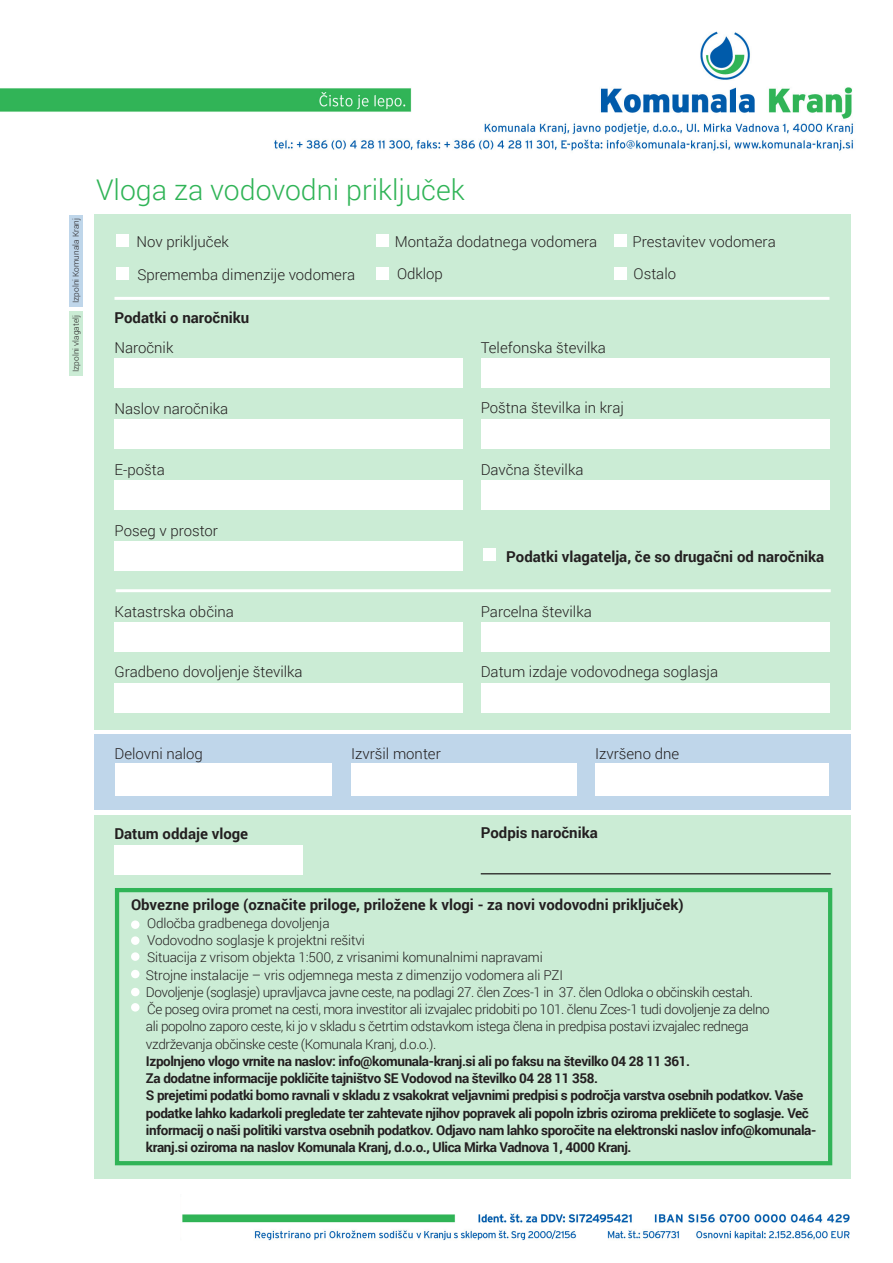
<style>
.page{position:relative;width:893px;height:1263px;background:#fff}
.page>*{position:absolute;margin:0;border:0;box-sizing:border-box;transform-origin:0 0}
.t1{font:300 28.5px "Roboto";color:#30b457}
.t2{font:300 15px "Roboto";color:#231f20}
.t3{font:700 15px "Roboto";color:#231f20}
.t4{font:700 13.5px/17.2px "Roboto";letter-spacing:-.03em;color:#231f20}
.t5{font:300 8.4px "Roboto";color:#231f20}
.s1{font-weight:300}
.s2{font-family:"Roboto Condensed"}
</style>
<div class="page">
<img style="left:182px;top:1107px;width:669px;height:134px">
<img style="left:0;top:31px;width:853px;height:120px">
<div style="left:69px;top:311px;width:14px;height:64px;background:#cbecd5"></div>
<div style="left:69px;top:215px;width:14px;height:91px;background:#bfd6ea"></div>
<div style="left:94px;top:215px;width:756px;height:515px;background:#cbecd5"></div>
<div style="left:94px;top:815px;width:756px;height:364px;background:#cbecd5"></div>
<div style="left:94px;top:734px;width:756px;height:76px;background:#bfd6ea"></div>
<div style="left:114px;top:845px;width:189px;height:30px;background:#fff"></div>
<hr style="left:481px;top:873px;width:350px;height:1px;background:#231f20">
<div style="left:115px;top:763px;width:217px;height:32px;background:#fff"></div>
<div style="left:351px;top:763px;width:225px;height:32px;background:#fff"></div>
<div style="left:595px;top:763px;width:234px;height:32px;background:#fff"></div>
<div style="left:115px;top:888px;width:717px;height:277px;border:4px solid #30b457"></div>
<div style="left:131px;top:920px;width:9px;height:9px;background:#fff;border-radius:50%"></div>
<div style="left:131px;top:936px;width:9px;height:9px;background:#fff;border-radius:50%"></div>
<div style="left:131px;top:952px;width:9px;height:9px;background:#fff;border-radius:50%"></div>
<div style="left:131px;top:970px;width:9px;height:8px;background:#fff;border-radius:50%"></div>
<hr style="left:114px;top:297px;width:715px;height:3px;background:#fff">
<div style="left:116px;top:235px;width:13px;height:12px;background:#fff"></div>
<div style="left:376px;top:235px;width:13px;height:12px;background:#fff"></div>
<div style="left:614px;top:235px;width:13px;height:12px;background:#fff"></div>
<div style="left:116px;top:267px;width:13px;height:13px;background:#fff"></div>
<div style="left:376px;top:267px;width:13px;height:13px;background:#fff"></div>
<div style="left:614px;top:267px;width:13px;height:13px;background:#fff"></div>
<div style="left:114px;top:358px;width:349px;height:30px;background:#fff"></div>
<div style="left:114px;top:419px;width:349px;height:30px;background:#fff"></div>
<div style="left:114px;top:480px;width:349px;height:30px;background:#fff"></div>
<div style="left:114px;top:542px;width:349px;height:29px;background:#fff"></div>
<div style="left:481px;top:480px;width:348px;height:30px;background:#fff"></div>
<div style="left:481px;top:358px;width:348px;height:30px;background:#fff"></div>
<div style="left:481px;top:419px;width:348px;height:29px;background:#fff"></div>
<div style="left:114px;top:622px;width:349px;height:30px;background:#fff"></div>
<div style="left:114px;top:683px;width:349px;height:29px;background:#fff"></div>
<div style="left:481px;top:683px;width:348px;height:29px;background:#fff"></div>
<div style="left:481px;top:622px;width:348px;height:30px;background:#fff"></div>
<hr style="left:116px;top:589px;width:715px;height:3px;background:#fff">
<div style="left:483px;top:549px;width:13px;height:12px;background:#fff"></div>
<div style="left:131px;top:988px;width:9px;height:8px;background:#fff;border-radius:50%"></div>
<div style="left:131px;top:1003px;width:9px;height:8px;background:#fff;border-radius:50%"></div>
<p class="t5" style="left:70px;top:303px;width:87px;rotate:-90deg">Izpolni Komunala Kranj</p>
<p class="t5" style="left:70px;top:372px;width:59px;rotate:-90deg">Izpolni vlagatelj</p>
<p class="t1" style="left:96px;top:171px;width:370px">Vloga za vodovodni priključek</p>
<p class="t2" style="left:136px;top:231px;width:94px">Nov priključek</p>
<p class="t2" style="left:395px;top:231px;width:204px">Montaža dodatnega vodomera</p>
<p class="t2" style="left:632px;top:231px;width:145px">Prestavitev vodomera</p>
<p class="t2" style="left:137px;top:264px;width:219px">Sprememba dimenzije vodomera</p>
<p class="t2" style="left:397px;top:263px;width:47px">Odklop</p>
<p class="t2" style="left:634px;top:263px;width:44px">Ostalo</p>
<p class="t3" style="left:114px;top:307px;width:136px">Podatki o naročniku</p>
<p class="t2" style="left:114px;top:337px;width:60px">Naročnik</p>
<p class="t2" style="left:114px;top:398px;width:115px">Naslov naročnika</p>
<p class="t2" style="left:481px;top:337px;width:127px">Telefonska številka</p>
<p class="t2" style="left:481px;top:397px;width:145px">Poštna številka in kraj</p>
<p class="t2" style="left:114px;top:459px;width:52px">E-pošta</p>
<p class="t2" style="left:481px;top:459px;width:104px">Davčna številka</p>
<p class="t2" style="left:114px;top:520px;width:105px">Poseg v prostor</p>
<p class="t2" style="left:114px;top:601px;width:121px">Katastrska občina</p>
<p class="t3" style="left:506px;top:546px;width:319px">Podatki vlagatelja, če so drugačni od naročnika</p>
<p class="t2" style="left:481px;top:601px;width:113px">Parcelna številka</p>
<p class="t2" style="left:114px;top:661px;width:190px">Gradbeno dovoljenje številka</p>
<p class="t2" style="left:481px;top:661px;width:239px">Datum izdaje vodovodnega soglasja</p>
<p class="t2" style="left:114px;top:743px;width:90px">Delovni nalog</p>
<p class="t2" style="left:351px;top:743px;width:91px">Izvršil monter</p>
<p class="t2" style="left:595px;top:743px;width:85px">Izvršeno dne</p>
<p class="t3" style="left:114px;top:823px;width:135px">Datum oddaje vloge</p>
<p class="t3" style="left:481px;top:822px;width:119px">Podpis naročnika</p>
<p class="t3" style="left:131px;top:894px;width:554px">Obvezne priloge (označite priloge, priložene k vlogi - za novi vodovodni priključek)</p>
<p class="t4" style="left:146px;top:914px;width:672px"><span class="s1">Odločba gradbenega dovoljenja<br>Vodovodno soglasje k projektni rešitvi<br>Situacija z vrisom objekta 1:500, z vrisanimi komunalnimi napravami<br>Strojne instalacije – vris odjemnega mesta z dimenzijo vodomera ali PZI<br>Dovoljenje (soglasje) upravljavca javne ceste, na podlagi 27. člen Zces-1 in 37. člen Odloka o občinskih cestah.<br>Če poseg ovira promet na cesti, mora investitor ali izvajalec pridobiti po 101. členu Zces-1 tudi dovoljenje za delno<br>ali popolno zaporo ceste, ki jo v skladu s četrtim odstavkom istega člena in predpisa postavi izvajalec rednega vzdrževanja občinske ceste (Komunala Kranj, d.o.o.).<br></span>Izpolnjeno vlogo vrnite na naslov: info@komunala-kranj.si ali po faksu na številko 04 28 11 361.<br>Za dodatne informacije pokličite tajništvo <span class="s2">S</span>E Vodovod na številko 04 28 11 358.<br>S prejetimi podatki bomo ravnali v skladu z vsakokrat veljavnimi predpisi s področja varstva osebnih podatkov. Vaše podatke lahko kadarkoli pregledate ter zahtevate njihov popravek ali popoln izbris oziroma prekličete to soglasje. Več informacij o naši politiki varstva osebnih podatkov. Odjavo nam lahko sporočite na elektronski naslov info@komunala&shy;kranj.si oziroma na naslov Komunala Kranj, d.o.o., Ulica Mirka Vadnova 1, 4000 Kranj.</p>
</div>
